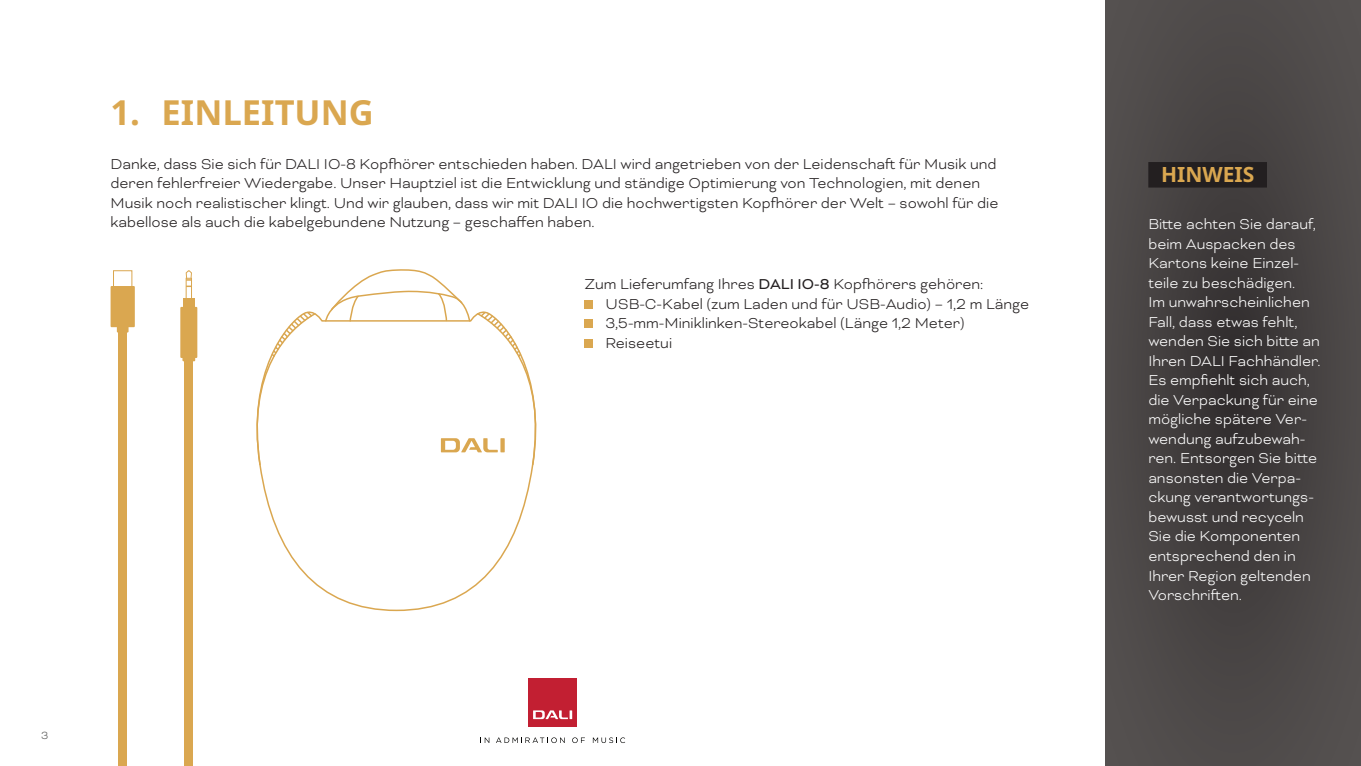
<style>
.page{position:relative;width:1361px;height:766px;background:#fff}
.page>*{position:absolute;margin:0;border:0;box-sizing:border-box;transform-origin:0 0}
.Heading_Level_1_EN{font:700 34.5px "Noto Sans";color:#daa750}
.Note_Heading{font:700 21px "Noto Sans";color:#daa750}
.Body{font:300 16.5px/19.5px "Bicyclette";color:#231f20}
.Note_Body{font:300 16.5px/19.5px "Bicyclette";color:#fff}
.Body_List{font:300 16.5px "Bicyclette";color:#231f20}
.t1{font:300 12px "Bicyclette";color:#575756}
.s1{font-weight:400}
</style>
<div class="page">
<svg style="left:1106px;top:0;width:255px;height:765px;background:#484444"></svg>
<div style="left:118px;top:329px;width:9px;height:436px;background:#daa750"></div>
<div style="left:117px;top:322px;width:12px;height:10px;background:#daa750"></div>
<div style="left:111px;top:286px;width:24px;height:41px;background:#daa750"></div>
<div style="left:113px;top:270px;width:19px;height:19px;border:1px solid #daa750"></div>
<div style="left:183px;top:298px;width:11px;height:11px;background:#daa750"></div>
<div style="left:182px;top:350px;width:13px;height:11px;background:#daa750"></div>
<div style="left:180px;top:307px;width:17px;height:51px;background:#daa750"></div>
<div style="left:185px;top:361px;width:8px;height:404px;background:#daa750"></div>
<div style="left:186px;top:278px;width:6px;height:22px;border:1px solid #daa750"></div>
<svg style="left:185px;top:270px;width:7px;height:17px"></svg>
<svg style="left:334px;top:269px;width:131px;height:37px"></svg>
<svg style="left:256px;top:306px;width:280px;height:305px"></svg>
<div style="left:1148px;top:162px;width:119px;height:25px;background:#231f20"></div>
<div style="left:584px;top:300px;width:9px;height:9px;background:#daa750"></div>
<div style="left:584px;top:319px;width:9px;height:9px;background:#daa750"></div>
<div style="left:584px;top:339px;width:9px;height:9px;background:#daa750"></div>
<div style="left:529px;top:678px;width:48px;height:48px;background:#c21f32"></div>
<svg style="left:533px;top:710px;width:39px;height:9px"></svg>
<svg style="left:480px;top:737px;width:9px;height:5px"></svg>
<svg style="left:496px;top:737px;width:69px;height:5px"></svg>
<svg style="left:572px;top:737px;width:13px;height:5px"></svg>
<svg style="left:593px;top:737px;width:32px;height:5px"></svg>
<p class="t1" style="left:41px;top:728px;width:9px">3</p>
<p class="Heading_Level_1_EN" style="left:111px;top:88px;width:265px">1. EINLEITUNG</p>
<p class="Body" style="left:111px;top:154px;width:889px">Danke, dass Sie sich für DALI IO-8 Kopfhörer entschieden haben. DALI wird angetrieben von der Leidenschaft für Musik und deren fehlerfreier Wiedergabe. Unser Hauptziel ist die Entwicklung und ständige Optimierung von Technologien, mit denen Musik noch realistischer klingt. Und wir glauben, dass wir mit DALI IO die hochwertigsten Kopfhörer der Welt – sowohl für die kabellose als auch die kabelgebundene Nutzung – geschaffen haben.</p>
<p class="Note_Heading" style="left:1161px;top:160px;width:95px">HINWEIS</p>
<p class="Note_Body" style="left:1148px;top:214px;width:174px">Bitte achten Sie darauf, beim Auspacken des<br>Kartons keine Einzel&shy;teile zu beschädigen.<br>Im unwahrscheinlichen<br>Fall, dass etwas fehlt, wenden Sie sich bitte an<br>Ihren DALI Fachhändler.<br>Es empfiehlt sich auch, die Verpackung für eine mögliche spätere Ver&shy;wendung aufzubewah&shy;ren. Entsorgen Sie bitte ansonsten die Verpa&shy;ckung verantwortungs&shy;bewusst und recyceln<br>Sie die Komponenten entsprechend den in<br>Ihrer Region geltenden<br>Vorschriften.</p>
<p class="Body" style="left:584px;top:274px;width:400px">Zum Lieferumfang Ihres <span class="s1">DALI IO-8</span> Kopfhörers gehören:</p>
<p class="Body_List" style="left:605px;top:294px;width:425px">USB-C-Kabel (zum Laden und für USB-Audio) – 1,2 m Länge</p>
<p class="Body_List" style="left:605px;top:314px;width:360px">3,5-mm-Miniklinken-Stereokabel (Länge 1,2 Meter)</p>
<p class="Body_List" style="left:605px;top:333px;width:68px">Reiseetui</p>
</div>
